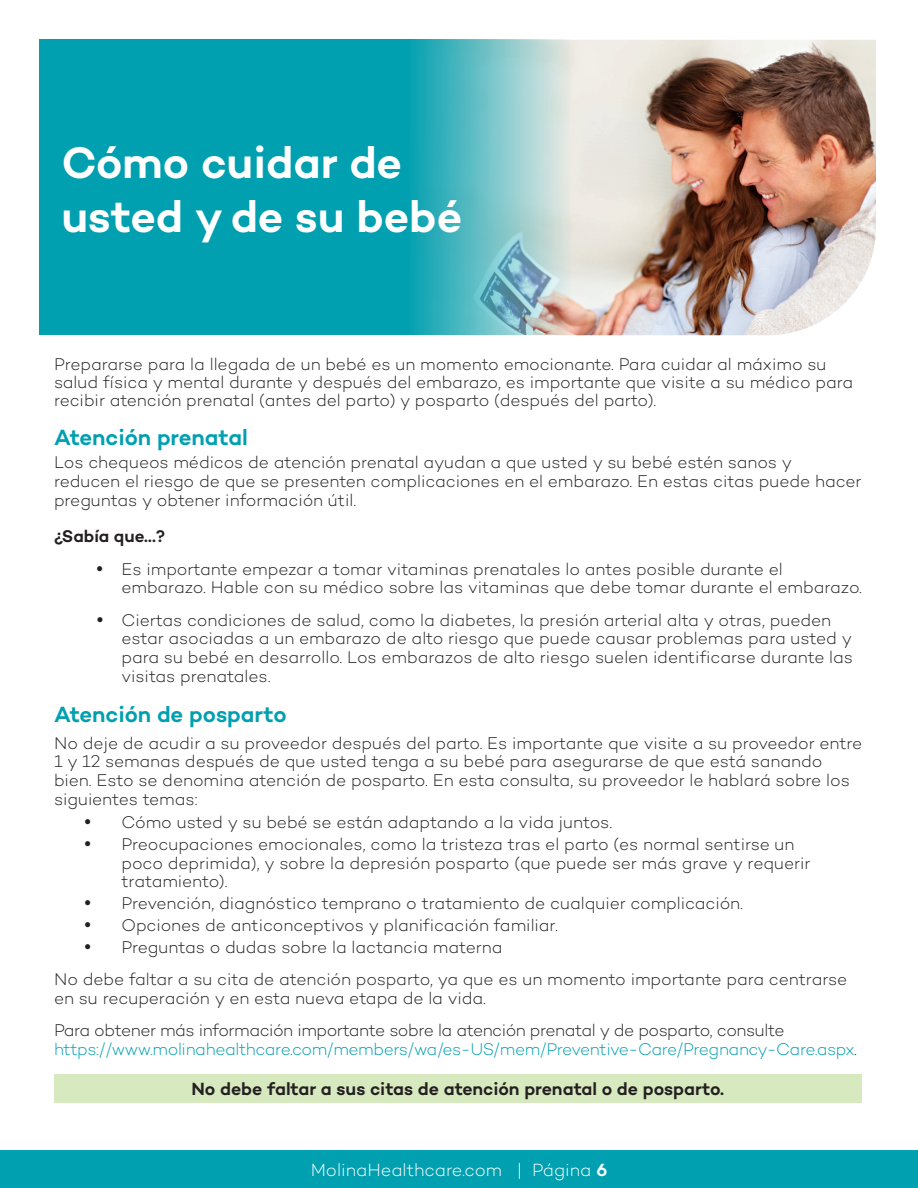
<style>
.page{position:relative;width:918px;height:1188px;background:#fff}
.page>*{position:absolute;margin:0;border:0;box-sizing:border-box;transform-origin:0 0}
.t1{font:600 45px/54px "Campton";color:#fff}
.t2{font:600 22.5px "Campton";letter-spacing:-.005em;color:#00a0b0}
.t3{font:600 18px "Campton";letter-spacing:-.005em;color:#231f20}
.t4{font:300 18px "Campton";color:#fff}
.t5{font:300 17.25px/18.8px "Campton";letter-spacing:-.01em;color:#231f20}
.t6{font:300 17.25px/18.8px "Campton";letter-spacing:-.03em;color:#00a0b0}
.t7{font:600 17.25px "Campton";color:#231f20}
.s1{color:#231f20}
.s2{font-weight:600}
</style>
<div class="page">
<div style="left:0;top:1150px;width:918px;height:38px;background:#00a0b0"></div>
<div style="left:54px;top:1074px;width:808px;height:29px;background:#d7e9bf"></div>
<img style="left:670px;top:40px;width:206px;height:295px">
<svg style="left:39px;top:40px;width:631px;height:295px;background:#40b0b9"></svg>
<h2 class="t1" style="left:61px;top:134px;width:402px">Cómo cuidar de usted y de su bebé</h2>
<p class="t5" style="left:54px;top:355px;width:801px;line-height:18px">Prepararse para la llegada de un bebé es un momento emocionante . Para cuidar al máximo su salud física y mental durante y después del embarazo, es importante que visite a su médico para recibir atención prenatal (antes del parto) y posparto (después del parto) .</p>
<h3 class="t2" style="left:54px;top:423px;width:195px">Atención prenatal</h3>
<h3 class="t5" style="left:54px;top:453px;width:809px">Los chequeos médicos de atención prenatal ayudan a que usted y su bebé estén sanos y reducen el riesgo de que se presenten complicaciones en el embarazo . En estas citas puede hacer preguntas y obtener información útil .</h3>
<h4 class="t7" style="left:54px;top:526px;width:113px">¿Sabía que…?</h4>
<p class="t5" style="left:121px;top:559px;width:742px">Es importante empezar a tomar vitaminas prenatales lo antes posible durante el embarazo . Hable con su médico sobre las vitaminas que debe tomar durante el embarazo .</p>
<p class="t5" style="left:121px;top:610px;width:733px">Ciertas condiciones de salud, como la diabetes, la presión arterial alta y otras, pueden estar asociadas a un embarazo de alto riesgo que puede causar problemas para usted y para su bebé en desarrollo . Los embarazos de alto riesgo suelen identificarse durante las visitas prenatales .</p>
<h3 class="t2" style="left:54px;top:700px;width:234px">Atención de posparto</h3>
<p class="t5" style="left:54px;top:733px;width:810px">No deje de acudir a su proveedor después del parto . Es importante que visite a su proveedor entre 1 y 12 semanas después de que usted tenga a su bebé para asegurarse de que está sanando<br>bien . Esto se denomina atención de posparto . En esta consulta, su proveedor le hablará sobre los siguientes temas:</p>
<p class="t5" style="left:121px;top:812px;width:492px">Cómo usted y su bebé se están adaptando a la vida juntos .</p>
<p class="t5" style="left:121px;top:834px;width:691px">Preocupaciones emocionales, como la tristeza tras el parto (es normal sentirse un poco deprimida), y sobre la depresión posparto (que puede ser más grave y requerir tratamiento) .</p>
<p class="t5" style="left:122px;top:893px;width:623px">Prevención, diagnóstico temprano o tratamiento de cualquier complicación .</p>
<p class="t5" style="left:122px;top:915px;width:438px">Opciones de anticonceptivos y planificación familiar .</p>
<p class="t5" style="left:122px;top:937px;width:382px">Preguntas o dudas sobre la lactancia materna</p>
<p class="t5" style="left:54px;top:969px;width:795px">No debe faltar a su cita de atención posparto, ya que es un momento importante para centrarse en su recuperación y en esta nueva etapa de la vida .</p>
<p class="t6" style="left:54px;top:1020px;width:804px"><span class="s1">Para obtener más información importante sobre la atención prenatal y de posparto, consulte </span>https://www .molinahealthcare .com/members/wa/es-US/mem/Preventive-Care/Pregnancy-Care .aspx <span class="s1">.</span></p>
<p class="t3" style="left:192px;top:1078px;width:534px">No debe faltar a sus citas de atención prenatal o de posparto.</p>
<p class="t4" style="left:311px;top:1159px;width:298px">MolinaHealthcare .com | Página <span class="s2">6</span></p>
</div>
